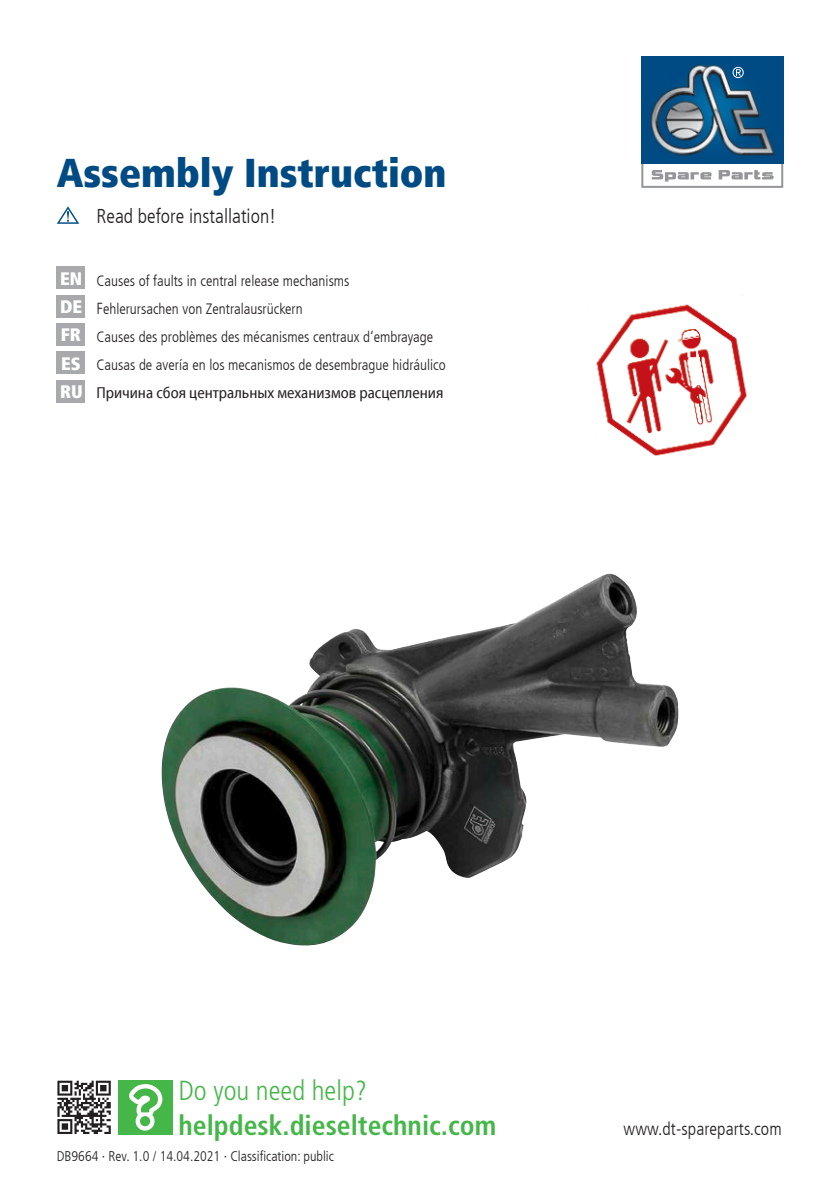
<style>
.page{position:relative;width:840px;height:1191px;background:#fff}
.page>*{position:absolute;margin:0;border:0;box-sizing:border-box;transform-origin:0 0}
.t1{font:900 condensed 40px "Frutiger LT";color:#004b84}
.t2{font:700 condensed 27.6px/34px "Frutiger LT";color:#45b749}
.t3{font:300 condensed 20px "Frutiger LT";color:#231f20}
.t4{font:300 condensed 18px "Frutiger LT";letter-spacing:.005em;color:#231f20}
.t5{font:900 condensed 18px "Frutiger LT";color:#fff}
.t6{font:semi-condensed 16px "Myriad Pro";color:#231f20}
.t7{font:300 condensed 15px "Frutiger LT";color:#231f20}
.t8{font:300 condensed 14px "Frutiger LT";color:#231f20}
.s1{font-size:16px}
.s2{font-weight:300}
</style>
<div class="page">
<svg style="left:57px;top:206px;width:22px;height:18px"></svg>
<div style="left:57px;top:266px;width:28px;height:23px;background:#a8a9ad"></div>
<div style="left:57px;top:295px;width:28px;height:22px;background:#a8a9ad"></div>
<div style="left:57px;top:323px;width:28px;height:23px;background:#a8a9ad"></div>
<div style="left:57px;top:351px;width:28px;height:23px;background:#a8a9ad"></div>
<div style="left:57px;top:380px;width:28px;height:23px;background:#a8a9ad"></div>
<div style="left:119px;top:1080px;width:54px;height:54px;background:#45b749"></div>
<svg style="left:129px;top:1084px;width:33px;height:46px"></svg>
<svg style="left:57px;top:1080px;width:54px;height:54px"></svg>
<img style="left:161px;top:573px;width:517px;height:373px">
<img style="left:596px;top:304px;width:151px;height:152px">
<div style="left:641px;top:57px;width:141px;height:131px;border:2px solid #939598"></div>
<svg style="left:651px;top:170px;width:60px;height:12px"></svg>
<svg style="left:718px;top:170px;width:55px;height:9px"></svg>
<img style="left:641px;top:57px;width:141px;height:106px">
<svg style="left:732px;top:67px;width:11px;height:11px"></svg>
<p class="t1" style="left:57px;top:149px;width:391px">Assembly Instruction</p>
<p class="t3" style="left:96px;top:205px;width:181px">Read before installation!</p>
<p class="t5" style="left:60px;top:267px;width:23px">EN</p>
<p class="t5" style="left:60px;top:296px;width:23px">DE</p>
<p class="t5" style="left:61px;top:324px;width:21px">FR</p>
<p class="t5" style="left:61px;top:352px;width:21px">ES</p>
<p class="t5" style="left:60px;top:381px;width:24px">RU</p>
<p class="t7" style="left:96px;top:272px;width:254px">Causes of faults in central release mechanisms</p>
<p class="t7" style="left:96px;top:300px;width:207px"><span class="s1">F</span>ehlerursachen von Zentralausrückern</p>
<p class="t7" style="left:96px;top:328px;width:338px">Causes des problèmes des mécanismes centraux d‘embrayage</p>
<p class="t7" style="left:96px;top:356px;width:350px">Causas de avería en los mecanismos de desembrague hidráulico</p>
<p class="t6" style="left:96px;top:383px;width:348px">Причина сбоя центральных механизмов расцепления</p>
<p class="t2" style="left:178px;top:1074px;width:319px"><span class="s2">Do you need help? </span>helpdesk.dieseltechnic.com</p>
<p class="t8" style="left:57px;top:1147px;width:278px">DB9664 · Rev. 1.0 / 14.04.2021 · Classification: public</p>
<p class="t4" style="left:623px;top:1118px;width:159px">www.dt-spareparts.com</p>
</div>
